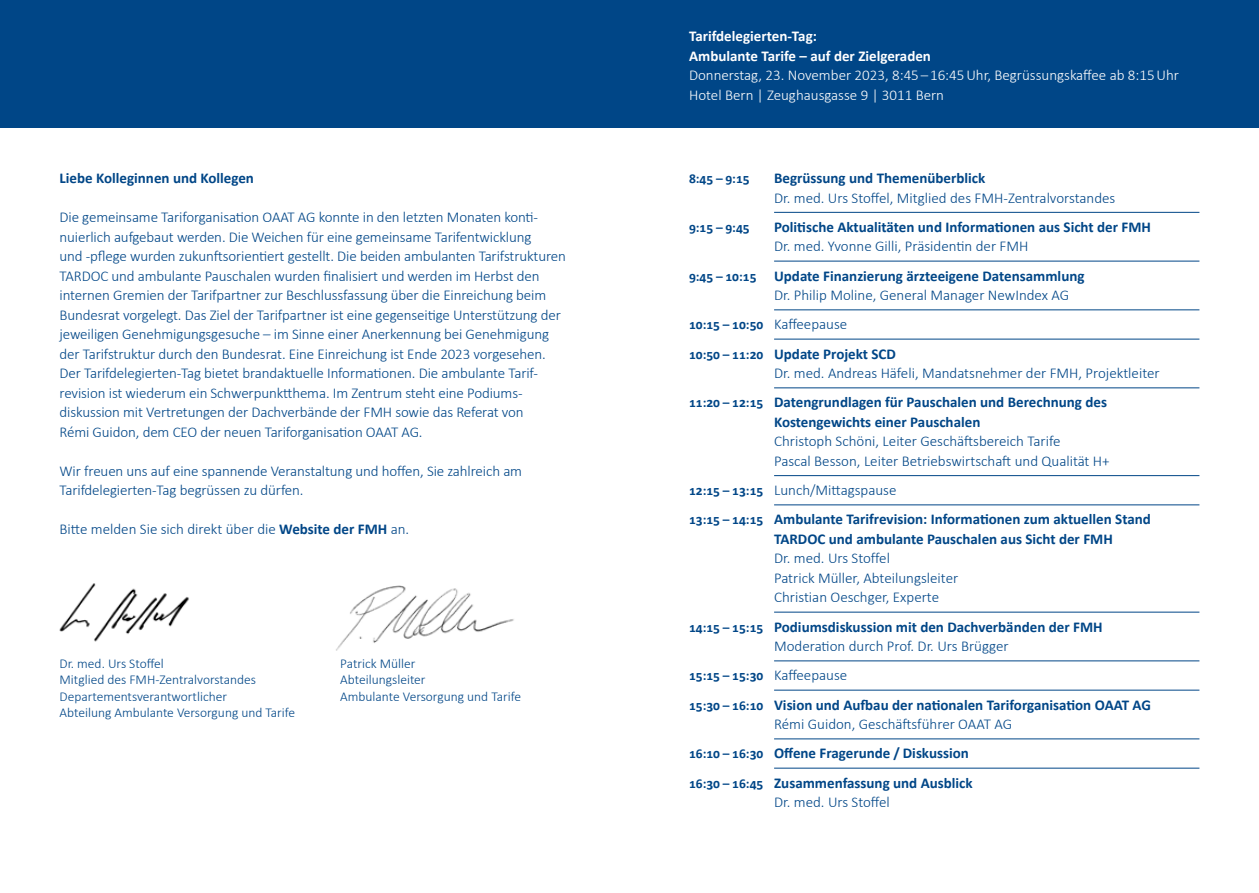
<style>
.page{position:relative;width:1259px;height:893px;background:#fff}
.page>*{position:absolute;margin:0;border:0;box-sizing:border-box;transform-origin:0 0}
.t1{font:300 15px/19.5px "Calibri";letter-spacing:-.01em;color:#004687}
.t2{font:700 15px/29.2px "Calibri";color:#004687}
.t3{font:300 15px/19.5px "Calibri";color:#fff}
.t4{font:700 15px/19.5px "Calibri";color:#fff}
.t5{font:300 13.5px "Calibri";color:#004687}
.t6{font:700 13.5px "Calibri";color:#004687}
.s1{font-weight:700}
.s2{font-weight:300}
.s3{font-size:13.5px}
.s4{font-weight:300;font-size:15px}
.s5{font-weight:700;font-size:13.5px}
</style>
<div class="page">
<div style="left:629px;top:0;width:630px;height:128px;background:#004687"></div>
<div style="left:0;top:0;width:629px;height:128px;background:#004687"></div>
<hr style="left:774px;top:212px;width:425px;height:1px;background:#004687">
<hr style="left:774px;top:261px;width:425px;height:1px;background:#004687">
<hr style="left:774px;top:309px;width:425px;height:1px;background:#004687">
<hr style="left:774px;top:339px;width:425px;height:1px;background:#004687">
<hr style="left:774px;top:387px;width:425px;height:1px;background:#004687">
<hr style="left:774px;top:475px;width:425px;height:1px;background:#004687">
<hr style="left:774px;top:504px;width:425px;height:1px;background:#004687">
<hr style="left:774px;top:612px;width:425px;height:1px;background:#004687">
<hr style="left:774px;top:660px;width:425px;height:1px;background:#004687">
<hr style="left:774px;top:690px;width:425px;height:1px;background:#004687">
<hr style="left:774px;top:738px;width:425px;height:1px;background:#004687">
<hr style="left:774px;top:768px;width:425px;height:1px;background:#004687">
<img style="left:336px;top:585px;width:178px;height:66px">
<img style="left:59px;top:583px;width:130px;height:59px">
<p class="t2" style="left:60px;top:163px;width:196px">Liebe Kolleginnen und Kollegen</p>
<p class="t1" style="left:60px;top:207px;width:508px">Die gemeinsame Tariforganisation OAAT AG konnte in den letzten Monaten konti&shy;nuierlich aufgebaut werden. Die Weichen für eine gemeinsame Tarifentwicklung<br>und -pflege wurden zukunftsorientiert gestellt. Die beiden ambulanten Tarifstrukturen TARDOC und ambulante Pauschalen wurden finalisiert und werden im Herbst den internen Gremien der Tarifpartner zur Beschlussfassung über die Einreichung beim Bundesrat vorgelegt. Das Ziel der Tarifpartner ist eine gegenseitige Unterstützung der jeweiligen Genehmigungsgesuche – im Sinne einer Anerkennung bei Genehmigung der Tarifstruktur durch den Bundesrat. Eine Einreichung ist Ende 2023 vorgesehen.<br>Der Tarifdelegierten-Tag bietet brandaktuelle Informationen. Die ambulante Tarif&shy;revision ist wiederum ein Schwerpunktthema. Im Zentrum steht eine Podiums&shy;diskussion mit Vertretungen der Dachverbände der FMH sowie das Referat von<br>Rémi Guidon, dem CEO der neuen Tariforganisation OAAT AG.</p>
<p class="t1" style="left:60px;top:460px;width:464px">Wir freuen uns auf eine spannende Veranstaltung und hoffen, Sie zahlreich am<br>Tarifdelegierten-Tag begrüssen zu dürfen.</p>
<p class="t1" style="left:60px;top:519px;width:351px">Bitte melden Sie sich direkt über die <span class="s1">Website der FMH</span> an.</p>
<p class="t5" style="left:60px;top:655px;width:106px">Dr. med. Urs Stoffel</p>
<p class="t5" style="left:340px;top:655px;width:77px">Patrick Müller</p>
<p class="t5" style="left:60px;top:671px;width:198px">Mitglied des FMH-Zentralvorstandes</p>
<p class="t5" style="left:340px;top:671px;width:87px">Abteilungsleiter</p>
<p class="t5" style="left:60px;top:688px;width:169px">Departementsverantwortlicher</p>
<p class="t5" style="left:340px;top:688px;width:182px">Ambulante Versorgung und Tarife</p>
<p class="t5" style="left:60px;top:704px;width:237px">Abteilung Ambulante Versorgung und Tarife</p>
<p class="t4" style="left:689px;top:26px;width:243px">Tarifdelegierten-Tag:<br>Ambulante Tarife – auf der Zielgeraden</p>
<p class="t3" style="left:689px;top:65px;width:491px">Donnerstag, 23. November 2023, 8:45–16:45Uhr, Begrüssungskaffee ab 8:15Uhr<br>Hotel Bern | Zeughausgasse 9 | 3011 Bern</p>
<p class="t6" style="left:689px;top:170px;width:62px">8:45 – 9:15</p>
<p class="t2" style="left:774px;top:163px;width:213px">Begrüssung und Themenüberblick</p>
<p class="t1" style="left:774px;top:187px;width:343px">Dr. med. Urs Stoffel, Mitglied des FMH-Zentralvorstandes</p>
<p class="t6" style="left:689px;top:219px;width:62px">9:15 – 9:45</p>
<p class="t2" style="left:774px;top:212px;width:378px">Politische Aktualitäten und Informationen aus Sicht der FMH</p>
<p class="t2" style="left:689px;top:232px;width:397px;text-indent:85px"><span class="s2">Dr. med. Yvonne Gilli, Präsidentin der FMH<br></span><span class="s3">9:45 – 10:15</span> Update Finanzierung ärzteeigene Datensammlung</p>
<p class="t1" style="left:774px;top:285px;width:297px">Dr. Philip Moline, General Manager NewIndex AG</p>
<p class="t6" style="left:689px;top:316px;width:160px">10:15 – 10:50 <span class="s4">Kaffeepause</span></p>
<p class="t1" style="left:774px;top:343px;width:387px;text-indent:-85px"><span class="s5">10:50 – 11:20</span> <span class="s1">Update Projekt SCD<br></span>Dr. med. Andreas Häfeli, Mandatsnehmer der FMH, Projektleiter</p>
<p class="t2" style="left:774px;top:393px;width:334px;line-height:19.5px;text-indent:-85px"><span class="s3">11:20 – 12:15</span> Datengrundlagen für Pauschalen und Berechnung des<br>Kostengewichts einer Pauschalen</p>
<p class="t1" style="left:774px;top:431px;width:337px">Christoph Schöni, Leiter Geschäftsbereich Tarife<br>Pascal Besson, Leiter Betriebswirtschaft und Qualität H+</p>
<p class="t2" style="left:689px;top:475px;width:463px"><span class="s3">12:15 – 13:15</span> <span class="s2">Lunch/Mittagspause<br></span><span class="s3">13:15 – 14:15</span> Ambulante Tarifrevision: Informationen zum aktuellen Stand</p>
<p class="t2" style="left:774px;top:524px;width:340px">TARDOC und ambulante Pauschalen aus Sicht der FMH</p>
<p class="t1" style="left:774px;top:548px;width:186px">Dr. med. Urs Stoffel<br>Patrick Müller, Abteilungsleiter<br>Christian Oeschger, Experte</p>
<p class="t2" style="left:689px;top:617px;width:415px;line-height:19.5px;text-align:center"><span class="s3">14:15 – 15:15</span> Podiumsdiskussion mit den Dachverbänden der FMH<br><span class="s2">Moderation durch Prof. Dr. Urs Brügger</span></p>
<p class="t6" style="left:689px;top:667px;width:160px">15:15 – 15:30 <span class="s4">Kaffeepause</span></p>
<p class="t2" style="left:774px;top:695px;width:378px;line-height:19.5px;text-indent:-85px"><span class="s3">15:30 – 16:10</span> Vision und Aufbau der nationalen Tariforganisation OAAT AG<br><span class="s2">Rémi Guidon, Geschäftsführer OAAT AG</span></p>
<p class="t2" style="left:689px;top:739px;width:285px"><span class="s3">16:10 – 16:30</span> Offene Fragerunde / Diskussion<br><span class="s3">16:30 – 16:45</span> Zusammenfassung und Ausblick</p>
<p class="t1" style="left:774px;top:792px;width:117px">Dr. med. Urs Stoffel</p>
</div>
